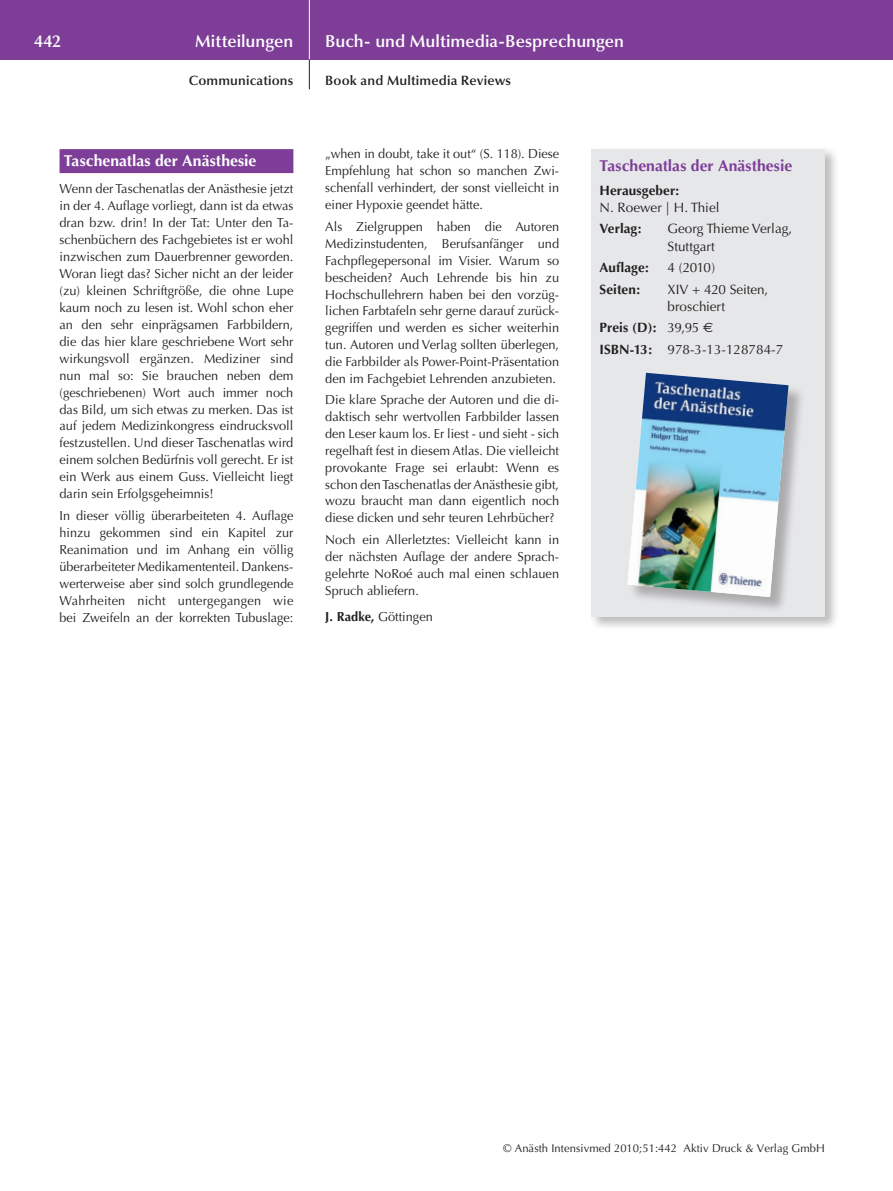
<style>
.page{position:relative;width:893px;height:1191px;background:#fff}
.page>*{position:absolute;margin:0;border:0;box-sizing:border-box;transform-origin:0 0}
.t1{font:600 17.25px "Optima";color:#fff}
.t2{font:700 15.75px "Optima";color:#fff}
.t3{font:700 15.75px "Optima";letter-spacing:.005em;color:#7e3e98}
.t4{font:13.5px/17.2px "Optima";color:#231f20}
.t5{font:600 13.5px "Optima";letter-spacing:.01em;color:#231f20}
.t6{font:700 13.5px "Optima";letter-spacing:.005em;color:#231f20}
.t7{font:13.05px/17px "Optima";color:#231f20;text-align:justify}
.t8{font:11.25px "Optima";letter-spacing:.005em;color:#231f20}
.s1{font-weight:700}
</style>
<div class="page">
<div style="left:0;top:0;width:893px;height:60px;background:#7e3e98"></div>
<hr style="left:309px;top:0;width:1px;height:60px;background:#fff">
<svg style="left:309px;top:60px;width:1px;height:29px"></svg>
<div style="left:60px;top:149px;width:233px;height:24px;background:#7e3e98"></div>
<div style="left:589px;top:147px;width:257px;height:503px;background:#231f20;opacity:.3"></div>
<div style="left:591px;top:149px;width:234px;height:468px;background:#e6e7e9"></div>
<div style="left:628px;top:373px;width:184px;height:247px;background:#231f20;opacity:.3"></div>
<img style="left:627px;top:373px;width:162px;height:224px">
<h1 class="t1" style="left:34px;top:31px;width:29px">442</h1>
<h1 class="t1" style="left:195px;top:31px;width:100px">Mitteilungen</h1>
<h1 class="t1" style="left:325px;top:31px;width:300px">Buch- und Multimedia-Besprechungen</h1>
<p class="t5" style="left:189px;top:73px;width:106px">Communications</p>
<p class="t5" style="left:325px;top:73px;width:187px">Book and Multimedia Reviews</p>
<p class="t2" style="left:64px;top:152px;width:194px">Taschenatlas der Anästhesie</p>
<p class="t7" style="left:60px;top:180px;width:235px">Wenn der Taschenatlas der Anästhesie jetzt in der 4. Auflage vorliegt, dann ist da etwas dran bzw. drin! In der Tat: Unter den Ta&shy;schenbüchern des Fachgebietes ist er wohl inzwischen zum Dauerbrenner geworden.<br>Woran liegt das? Sicher nicht an der leider (zu) kleinen Schriftgröße, die ohne Lupe kaum noch zu lesen ist. Wohl schon eher an den sehr einprägsamen Farbbildern, die das hier klare geschriebene Wort sehr wirkungsvoll ergänzen. Mediziner sind nun mal so: Sie brauchen neben dem (geschriebenen) Wort auch immer noch das Bild, um sich etwas zu merken. Das ist auf jedem Medizinkongress eindrucksvoll festzustellen. Und dieser Taschenatlas wird einem solchen Bedürfnis voll gerecht. Er ist ein Werk aus einem Guss. Vielleicht liegt darin sein Erfolgsgeheimnis!</p>
<p class="t7" style="left:60px;top:507px;width:235px">In dieser völlig überarbeiteten 4. Auflage hinzu gekommen sind ein Kapitel zur Reanimation und im Anhang ein völlig überarbeiteter Medikamententeil. Dankens&shy;werterweise aber sind solch grundlegende Wahrheiten nicht untergegangen wie bei Zweifeln an der korrekten Tubuslage:</p>
<p class="t7" style="left:325px;top:146px;width:235px">„when in doubt, take it out“ (S. 118). Diese Empfehlung hat schon so manchen Zwi&shy;schenfall verhindert, der sonst vielleicht in einer Hypoxie geendet hätte.</p>
<p class="t7" style="left:325px;top:219px;width:235px">Als Zielgruppen haben die Autoren Medizinstudenten, Berufsanfänger und Fachpflegepersonal im Visier. Warum so bescheiden? Auch Lehrende bis hin zu Hochschullehrern haben bei den vorzüg&shy;lichen Farbtafeln sehr gerne darauf zurück&shy;gegriffen und werden es sicher weiterhin tun. Autoren und Verlag sollten überlegen, die Farbbilder als Power-Point-Präsentation den im Fachgebiet Lehrenden anzubieten.</p>
<p class="t7" style="left:325px;top:392px;width:235px">Die klare Sprache der Autoren und die di&shy;daktisch sehr wertvollen Farbbilder lassen den Leser kaum los. Er liest - und sieht - sich regelhaft fest in diesem Atlas. Die vielleicht provokante Frage sei erlaubt: Wenn es schon den Taschenatlas der Anästhesie gibt, wozu braucht man dann eigentlich noch diese dicken und sehr teuren Lehrbücher?</p>
<p class="t7" style="left:325px;top:531px;width:235px">Noch ein Allerletztes: Vielleicht kann in der nächsten Auflage der andere Sprach&shy;gelehrte NoRoé auch mal einen schlauen Spruch abliefern.</p>
<p class="t7" style="left:325px;top:608px;width:109px"><span class="s1">J. Radke,</span> Göttingen</p>
<p class="t3" style="left:600px;top:157px;width:194px">Taschenatlas der Anästhesie</p>
<p class="t6" style="left:600px;top:182px;width:81px">Herausgeber:</p>
<p class="t4" style="left:600px;top:199px;width:121px">N. Roewer | H. Thiel</p>
<p class="t6" style="left:600px;top:221px;width:43px">Verlag:</p>
<p class="t4" style="left:668px;top:220px;width:126px">Georg Thieme Verlag,<br>Stuttgart</p>
<p class="t6" style="left:600px;top:260px;width:51px">Auflage:</p>
<p class="t4" style="left:668px;top:259px;width:49px">4 (2010)</p>
<p class="t6" style="left:600px;top:281px;width:42px">Seiten:</p>
<p class="t4" style="left:668px;top:281px;width:102px">XIV + 420 Seiten, broschiert</p>
<p class="t4" style="left:600px;top:317px;width:185px;line-height:21.5px"><span class="s1">Preis (D):</span> 39,95<br><span class="s1">ISBN-13:</span> 978-3-13-128784-7</p>
<p class="t8" style="left:503px;top:1142px;width:323px">© Anästh Intensivmed 2010;51:442 Aktiv Druck &amp; Verlag GmbH</p>
</div>
